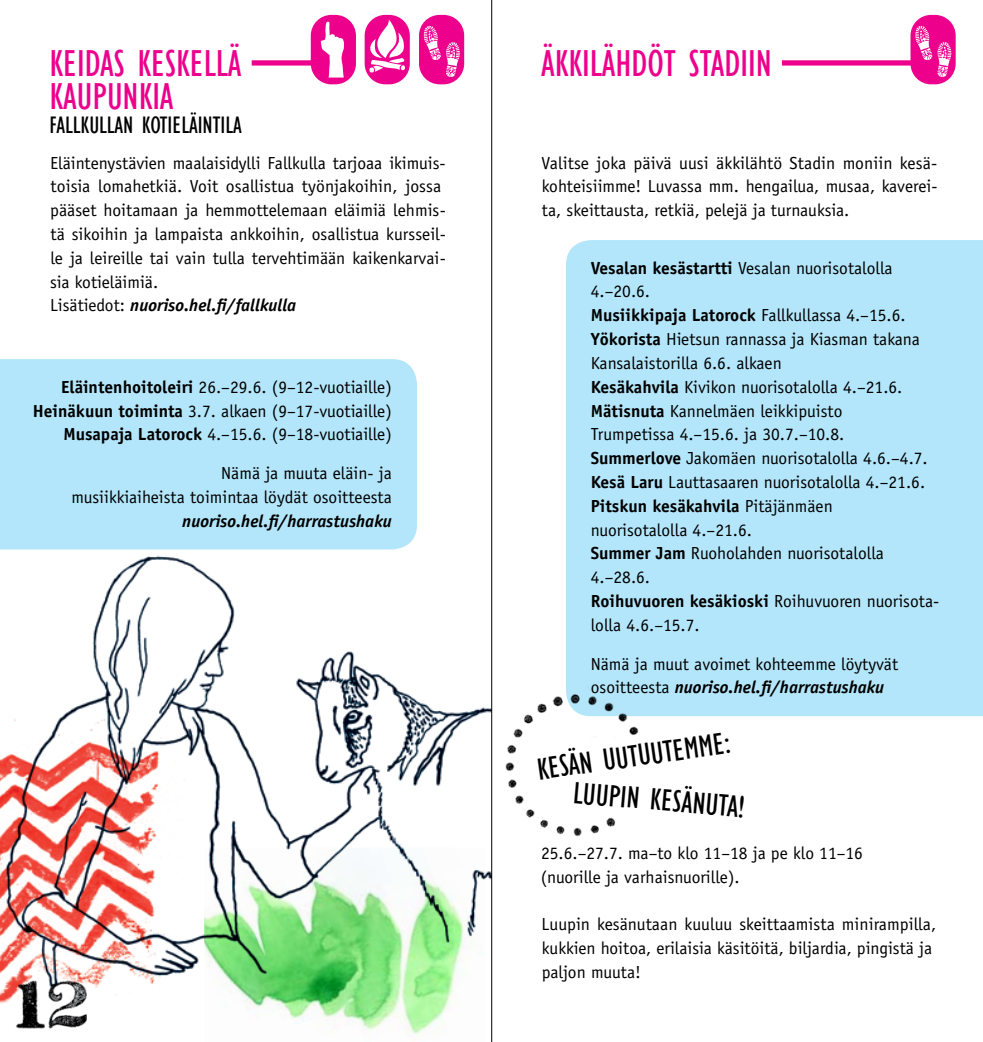
<style>
.page{position:relative;width:983px;height:1042px;background:#fff}
.page>*{position:absolute;margin:0;border:0;box-sizing:border-box;transform-origin:0 0}
.t1{font:condensed 38.5px/32.6px "Gill Sans";color:#ec008c}
.t2{font:condensed 31.5px "Gill Sans";color:#000}
.t3{font:condensed 24.5px "Gill Sans";color:#000}
.t4{font:17.5px/23.8px "Officina Sans";color:#000}
.t5{font:italic 700 17.5px "Officina Sans";color:#000}
.s1{font-weight:700;font-style:italic}
.s2{font-weight:700}
</style>
<div class="page">
<hr style="left:491px;top:0;width:1px;height:1042px;background:#000">
<div style="left:0;top:359px;width:417px;height:190px;background:#b3e6fa"></div>
<div style="left:566px;top:240px;width:416px;height:476px;background:#b3e6fa"></div>
<img style="left:491px;top:684px;width:185px;height:175px">
<svg style="left:546px;top:728px;width:130px;height:116px"></svg>
<img style="left:0;top:549px;width:491px;height:473px">
<img style="left:204px;top:847px;width:281px;height:188px">
<img style="left:15px;top:969px;width:71px;height:60px">
<div style="left:252px;top:60px;width:62px;height:6px;background:#ec008c"></div>
<div style="left:364px;top:15px;width:45px;height:69px;background:#ec008c;border-radius:21px"></div>
<svg style="left:369px;top:20px;width:36px;height:53px"></svg>
<div style="left:419px;top:15px;width:45px;height:69px;background:#ec008c;border-radius:21px"></div>
<svg style="left:423px;top:26px;width:17px;height:34px"></svg>
<svg style="left:446px;top:42px;width:14px;height:36px"></svg>
<div style="left:781px;top:60px;width:132px;height:6px;background:#ec008c"></div>
<div style="left:910px;top:15px;width:45px;height:69px;background:#ec008c;border-radius:21px"></div>
<svg style="left:915px;top:26px;width:16px;height:34px"></svg>
<svg style="left:937px;top:42px;width:14px;height:36px"></svg>
<div style="left:311px;top:15px;width:45px;height:69px;background:#ec008c;border-radius:21px"></div>
<svg style="left:320px;top:22px;width:24px;height:56px"></svg>
<h1 class="t1" style="left:50px;top:48px;width:193px">KEIDAS KESKELLÄ<br>KAUPUNKIA</h1>
<h1 class="t1" style="left:541px;top:48px;width:232px">ÄKKILÄHDÖT STADIIN</h1>
<h3 class="t3" style="left:50px;top:111px;width:193px">FALLKULLAN KOTIELÄINTILA</h3>
<p class="t4" style="left:50px;top:151px;width:397px">Eläintenystävien maalaisidylli Fallkulla tarjoaa ikimuis&shy;toisia lomahetkiä. Voit osallistua työnjakoihin, jossa pääset hoitamaan ja hemmottelemaan eläimiä lehmis&shy;tä sikoihin ja lampaista ankkoihin, osallistua kursseil&shy;le ja leireille tai vain tulla tervehtimään kaikenkarvai&shy;sia kotieläimiä.<br>Lisätiedot: <span class="s1">nuoriso.hel.fi/fallkulla</span></p>
<p class="t4" style="left:541px;top:151px;width:397px;text-align:justify">Valitse joka päivä uusi äkkilähtö Stadin moniin kesä&shy;kohteisiimme! Luvassa mm. hengailua, musaa, kaverei&shy;ta, skeittausta, retkiä, pelejä ja turnauksia.</p>
<p class="t4" style="left:590px;top:256px;width:350px"><span class="s2">Vesalan kesästartti</span> Vesalan nuorisotalolla 4.–20.6.<br><span class="s2">Musiikkipaja Latorock</span> Fallkullassa 4.–15.6.<br><span class="s2">Yökorista</span> Hietsun rannassa ja Kiasman takana Kansalaistorilla 6.6. alkaen<br><span class="s2">Kesäkahvila</span> Kivikon nuorisotalolla 4.–21.6.<br><span class="s2">Mätisnuta</span> Kannelmäen leikkipuisto<br>Trumpetissa 4.–15.6. ja 30.7.–10.8.<br><span class="s2">Summerlove</span> Jakomäen nuorisotalolla 4.6.–4.7.<br><span class="s2">Kesä Laru</span> Lauttasaaren nuorisotalolla 4.–21.6.<br><span class="s2">Pitskun kesäkahvila</span> Pitäjänmäen<br>nuorisotalolla 4.–21.6.<br><span class="s2">Summer Jam</span> Ruoholahden nuorisotalolla 4.–28.6.<br><span class="s2">Roihuvuoren kesäkioski</span> Roihuvuoren nuorisota&shy;lolla 4.6.–15.7.</p>
<p class="t4" style="left:590px;top:652px;width:309px">Nämä ja muut avoimet kohteemme löytyvät osoitteesta <span class="s1">nuoriso.hel.fi/harrastushaku</span></p>
<p class="t4" style="left:33px;top:375px;width:360px;text-align:right"><span class="s2">Eläintenhoitoleiri</span> 26.–29.6. (9–12-vuotiaille)<br><span class="s2">Heinäkuun toiminta</span> 3.7. alkaen (9–17-vuotiaille)<br><span class="s2">Musapaja Latorock</span> 4.–15.6. (9–18-vuotiaille)</p>
<p class="t4" style="left:71px;top:461px;width:322px;text-align:right">Nämä ja muuta eläin- ja<br>musiikkiaiheista toimintaa löydät osoitteesta</p>
<p class="t5" style="left:182px;top:510px;width:211px">nuoriso.hel.fi/harrastushaku</p>
<h2 class="t2" style="left:534px;top:751px;width:196px;rotate:-8deg">KESÄN UUTUUTEMME:</h2>
<h2 class="t2" style="left:574px;top:774px;width:173px;rotate:5deg">LUUPIN KESÄNUTA!</h2>
<p class="t4" style="left:540px;top:841px;width:323px">25.6.–27.7. ma–to klo 11–18 ja pe klo 11–16 (nuorille ja varhaisnuorille).</p>
<p class="t4" style="left:541px;top:912px;width:396px">Luupin kesänutaan kuuluu skeittaamista minirampilla, kukkien hoitoa, erilaisia käsitöitä, biljardia, pingistä ja paljon muuta!</p>
</div>
